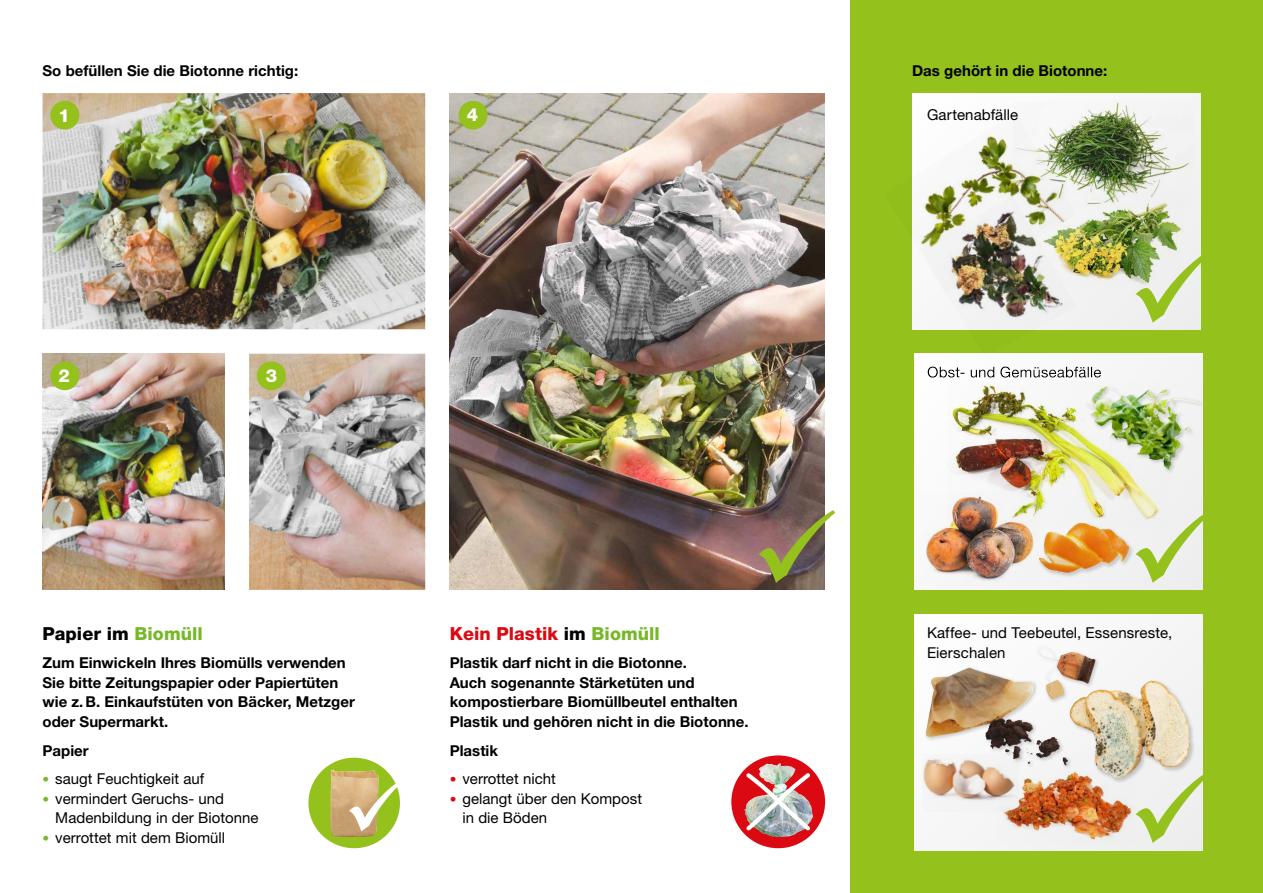
<style>
.page{position:relative;width:1263px;height:893px;background:#fff}
.page>*{position:absolute;margin:0;border:0;box-sizing:border-box;transform-origin:0 0}
.t1{font:800 18px "Helvetica Neue LT Std";color:#da0912}
.t2{font:800 18px "Helvetica Neue LT Std";color:#000}
.t3{font:800 18px "Helvetica Neue LT Std";color:#fff}
.t4{font:700 15px/19.5px "Helvetica Neue LT Std";color:#000}
.t5{font:15px/19.5px "Helvetica Neue LT Std";color:#000}
.s1{color:#76b828}
.s2{font-size:13.5px;color:#76b828}
.s3{color:#000}
.s4{font-size:13.5px;color:#da0912}
</style>
<div class="page">
<div style="left:850px;top:0;width:413px;height:893px;background:#94c11c"></div>
<div style="left:307px;top:756px;width:94px;height:93px;background:#94c11c;border-radius:50%"></div>
<img style="left:330px;top:770px;width:48px;height:67px">
<div style="left:306px;top:755px;width:96px;height:95px;border:2px solid #fff;border-radius:50%"></div>
<svg style="left:730px;top:754px;width:96px;height:95px;background:#da2b32"></svg>
<div style="left:729px;top:753px;width:98px;height:97px;border:2px solid #fff;border-radius:50%"></div>
<img style="left:744px;top:763px;width:35px;height:8px">
<img style="left:43px;top:93px;width:382px;height:236px">
<div style="left:911px;top:91px;width:292px;height:238px;background:#f3f3f3"></div>
<div style="left:913px;top:351px;width:292px;height:239px;background:#f7f7f7"></div>
<img style="left:43px;top:354px;width:182px;height:236px">
<img style="left:249px;top:354px;width:176px;height:236px">
<img style="left:450px;top:93px;width:375px;height:497px">
<div style="left:913px;top:612px;width:292px;height:240px;background:#f7f7f7"></div>
<img style="left:1076px;top:208px;width:108px;height:74px">
<img style="left:1076px;top:102px;width:114px;height:106px">
<img style="left:920px;top:294px;width:156px;height:59px">
<svg style="left:1135px;top:250px;width:68px;height:73px"></svg>
<svg style="left:759px;top:510px;width:76px;height:73px;background:#8d8264"></svg>
<svg style="left:349px;top:779px;width:53px;height:52px"></svg>
<svg style="left:1135px;top:510px;width:70px;height:73px"></svg>
<svg style="left:1136px;top:770px;width:69px;height:73px"></svg>
<img style="left:952px;top:389px;width:216px;height:138px">
<img style="left:926px;top:492px;width:113px;height:89px">
<div style="left:1084px;top:385px;width:120px;height:90px;background:#000;opacity:.2"></div>
<img style="left:1085px;top:389px;width:32px;height:44px">
<div style="left:1037px;top:521px;width:98px;height:57px;background:#000;opacity:.2"></div>
<img style="left:1044px;top:523px;width:36px;height:40px">
<img style="left:923px;top:768px;width:75px;height:33px">
<div style="left:1068px;top:679px;width:127px;height:105px;background:#000;opacity:.2"></div>
<img style="left:1073px;top:681px;width:78px;height:77px">
<img style="left:998px;top:752px;width:138px;height:89px">
<div style="left:924px;top:665px;width:149px;height:106px;background:#000;opacity:.2"></div>
<img style="left:925px;top:668px;width:86px;height:82px">
<div style="left:1035px;top:644px;width:65px;height:60px;background:#000;opacity:.2"></div>
<img style="left:1037px;top:646px;width:58px;height:53px">
<div style="left:50px;top:101px;width:29px;height:29px;background:#94c11c;border-radius:50%"></div>
<div style="left:50px;top:361px;width:29px;height:29px;background:#94c11c;border-radius:50%"></div>
<div style="left:257px;top:361px;width:29px;height:29px;background:#94c11c;border-radius:50%"></div>
<div style="left:458px;top:101px;width:30px;height:29px;background:#94c11c;border-radius:50%"></div>
<div style="left:915px;top:361px;width:202px;height:28px;background:#000;opacity:.5"></div>
<img style="left:911px;top:114px;width:165px;height:180px">
<img style="left:742px;top:771px;width:72px;height:63px">
<p class="t4" style="left:43px;top:61px;width:257px">So befüllen Sie die Biotonne richtig:</p>
<p class="t3" style="left:59px;top:104px;width:13px">1</p>
<p class="t3" style="left:467px;top:104px;width:13px">4</p>
<p class="t3" style="left:59px;top:365px;width:13px">2</p>
<p class="t3" style="left:266px;top:365px;width:13px">3</p>
<p class="t2" style="left:43px;top:623px;width:162px">Papier im <span class="s1">Biomüll</span></p>
<p class="t4" style="left:43px;top:653px;width:314px">Zum Einwickeln Ihres Biomülls verwenden Sie bitte Zeitungspapier oder Papiertüten wie z.B. Einkaufstüten von Bäcker, Metzger oder Supermarkt.</p>
<p class="t4" style="left:43px;top:741px;width:48px">Papier</p>
<p class="t5" style="left:43px;top:769px;width:163px"><span class="s2">•</span> saugt Feuchtigkeit auf</p>
<p class="t5" style="left:55px;top:789px;width:205px;text-indent:-13px"><span class="s2">•</span> vermindert Geruchs- und<br>Madenbildung in der Biotonne</p>
<p class="t5" style="left:43px;top:828px;width:184px"><span class="s2">•</span> verrottet mit dem Biomüll</p>
<p class="t1" style="left:450px;top:623px;width:212px">Kein Plastik <span class="s3">im</span> <span class="s1">Biomüll</span></p>
<p class="t4" style="left:450px;top:653px;width:300px">Plastik darf nicht in die Biotonne.<br>Auch sogenannte Stärketüten und kompostierbare Biomüllbeutel enthalten Plastik und gehören nicht in die Biotonne.</p>
<p class="t4" style="left:450px;top:741px;width:50px">Plastik</p>
<p class="t5" style="left:450px;top:769px;width:108px"><span class="s4">•</span> verrottet nicht</p>
<p class="t5" style="left:462px;top:789px;width:181px;text-indent:-13px"><span class="s4">•</span> gelangt über den Kompost in die Böden</p>
<p class="t4" style="left:912px;top:61px;width:197px">Das gehört in die Biotonne:</p>
<p class="t5" style="left:927px;top:104px;width:93px">Gartenabfälle</p>
<p class="t5" style="left:927px;top:623px;width:247px">Kaffee- und Teebeutel, Essensreste,<br>Eierschalen</p>
</div>
